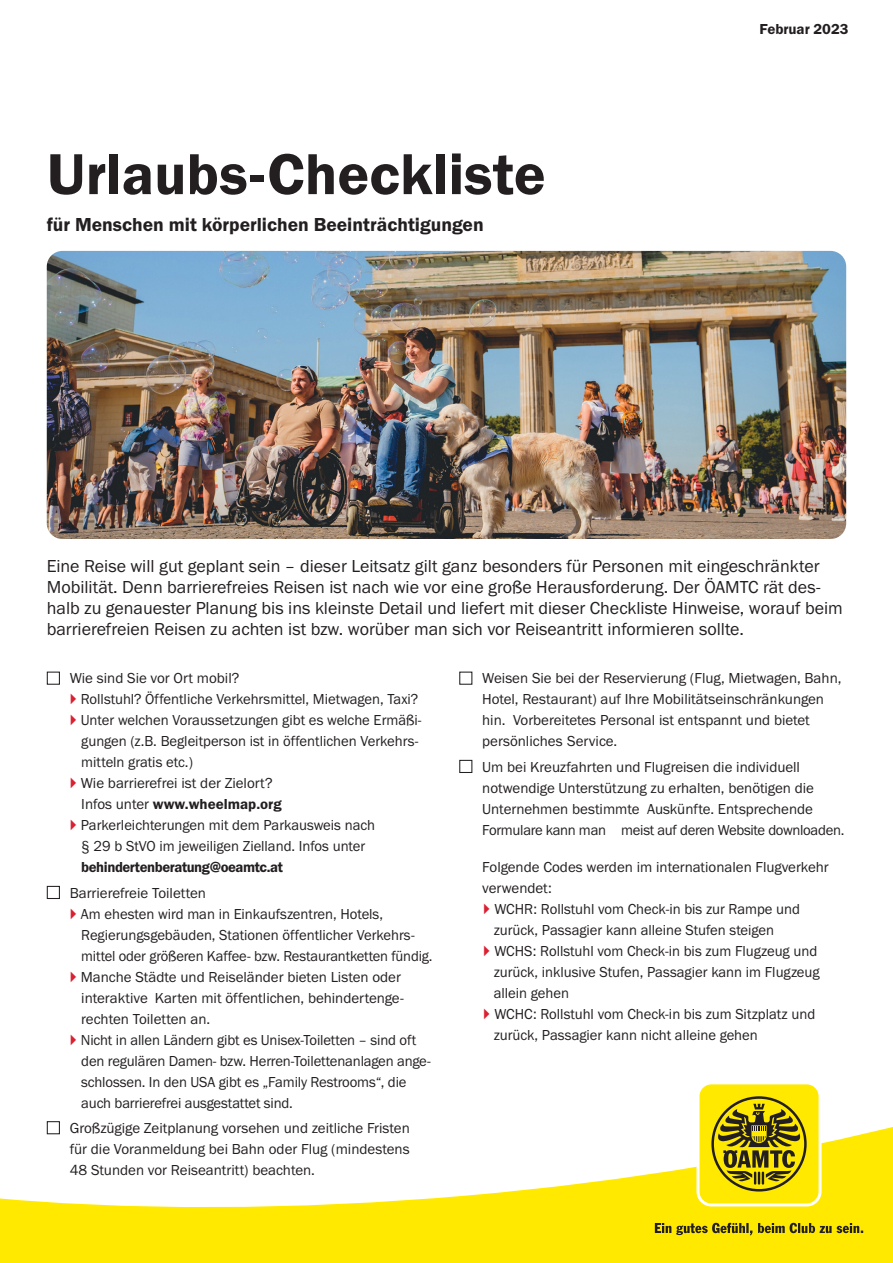
<style>
.page{position:relative;width:893px;height:1263px;background:#fff}
.page>*{position:absolute;margin:0;border:0;box-sizing:border-box;transform-origin:0 0}
.t1{font:59.7px "Franklin Gothic URW Dem";color:#231f20}
.t2{font:19.5px "Franklin Gothic URW Dem";color:#231f20}
.t3{font:18px/21px "Franklin Gothic URW Boo";color:#231f20}
.t4{font:15px/21px "Franklin Gothic URW Boo";color:#231f20}
.t5{font:15px "Franklin Gothic URW Dem";letter-spacing:-.03em;color:#231f20}
.t6{font:15px "Franklin Gothic URW Dem";color:#231f20}
.t7{font:15px "Franklin Gothic URW Dem";letter-spacing:-.005em;color:#231f20}
.s1{font-family:"Arial";color:#da2031}
.s2{font-family:"Franklin Gothic URW Boo"}
</style>
<div class="page">
<div style="left:47px;top:672px;width:13px;height:13px;border:1px solid #231f20"></div>
<div style="left:47px;top:886px;width:13px;height:13px;border:1px solid #231f20"></div>
<div style="left:459px;top:672px;width:13px;height:13px;border:1px solid #231f20"></div>
<div style="left:459px;top:760px;width:13px;height:13px;border:1px solid #231f20"></div>
<img style="left:47px;top:251px;width:799px;height:288px">
<svg style="left:0;top:1121px;width:893px;height:142px"></svg>
<svg style="left:655px;top:1223px;width:208px;height:12px;background:#ac9d0c"></svg>
<svg style="left:699px;top:1085px;width:120px;height:118px;background:#c7b609"></svg>
<div style="left:696px;top:1081px;width:126px;height:125px;border:3px solid #fff;border-radius:13px"></div>
<h1 class="t1" style="left:47px;top:137px;width:500px">Urlaubs-Checkliste</h1>
<h2 class="t2" style="left:47px;top:212px;width:438px">für Menschen mit körperlichen Beeinträchtigungen</h2>
<p class="t7" style="left:759px;top:19px;width:91px">Februar 2023</p>
<p class="t3" style="left:47px;top:555px;width:798px">Eine Reise will gut geplant sein – dieser Leitsatz gilt ganz besonders für Personen mit eingeschränkter Mobilität. Denn barrierefreies Reisen ist nach wie vor eine große Herausforderung. Der ÖAMTC rät des&shy;halb zu genauester Planung bis ins kleinste Detail und liefert mit dieser Checkliste Hinweise, worauf beim barrierefreien Reisen zu achten ist bzw. worüber man sich vor Reiseantritt informieren sollte.</p>
<p class="t4" style="left:70px;top:667px;width:171px">Wie sind Sie vor Ort mobil?</p>
<p class="t4" style="left:70px;top:688px;width:350px"><span class="s1">►</span> Rollstuhl? Öffentliche Verkehrsmittel, Mietwagen, Taxi?</p>
<p class="t4" style="left:70px;top:709px;width:353px"><span class="s1">►</span> Unter welchen Voraussetzungen gibt es welche Ermäßi-</p>
<p class="t4" style="left:81px;top:730px;width:339px">gungen (z.B. Begleitperson ist in öffentlichen Verkehrs-</p>
<p class="t4" style="left:81px;top:751px;width:113px">mitteln gratis etc.)</p>
<p class="t4" style="left:70px;top:772px;width:204px"><span class="s1">►</span> Wie barrierefrei ist der Zielort?</p>
<p class="t6" style="left:81px;top:795px;width:202px"><span class="s2">Infos unter</span> www.wheelmap.org</p>
<p class="t4" style="left:70px;top:814px;width:307px;text-align:center"><span class="s1">►</span> Parkerleichterungen mit dem Parkausweis nach § 29 b StVO im jeweiligen Zielland. Infos unter</p>
<p class="t5" style="left:81px;top:858px;width:203px">behindertenberatung@oeamtc.at</p>
<p class="t4" style="left:70px;top:882px;width:138px">Barrierefreie Toiletten</p>
<p class="t4" style="left:70px;top:903px;width:315px"><span class="s1">►</span> Am ehesten wird man in Einkaufszentren, Hotels,</p>
<p class="t4" style="left:81px;top:924px;width:335px">Regierungsgebäuden, Stationen öffentlicher Verkehrs-</p>
<p class="t4" style="left:81px;top:945px;width:353px">mittel oder größeren Kaffee- bzw. Restaurantketten fündig.</p>
<p class="t4" style="left:70px;top:966px;width:333px"><span class="s1">►</span> Manche Städte und Reiseländer bieten Listen oder</p>
<p class="t4" style="left:81px;top:987px;width:324px">interaktive Karten mit öffentlichen, behindertenge-</p>
<p class="t4" style="left:81px;top:1008px;width:130px">rechten Toiletten an.</p>
<p class="t4" style="left:70px;top:1029px;width:348px"><span class="s1">►</span> Nicht in allen Ländern gibt es Unisex-Toiletten – sind oft</p>
<p class="t4" style="left:81px;top:1050px;width:351px">den regulären Damen- bzw. Herren-Toilettenanlagen ange-</p>
<p class="t4" style="left:81px;top:1071px;width:327px">schlossen. In den USA gibt es „Family Restrooms“, die</p>
<p class="t4" style="left:81px;top:1092px;width:213px">auch barrierefrei ausgestattet sind.</p>
<p class="t4" style="left:70px;top:1117px;width:342px;text-align:justify">Großzügige Zeitplanung vorsehen und zeitliche Fristen für die Voranmeldung bei Bahn oder Flug (mindestens 48 Stunden vor Reiseantritt) beachten.</p>
<p class="t4" style="left:482px;top:667px;width:361px">Weisen Sie bei der Reservierung (Flug, Mietwagen, Bahn, Hotel, Restaurant) auf Ihre Mobilitätseinschränkungen hin. Vorbereitetes Personal ist entspannt und bietet persönliches Service.</p>
<p class="t4" style="left:482px;top:756px;width:364px">Um bei Kreuzfahrten und Flugreisen die individuell notwendige Unterstützung zu erhalten, benötigen die Unternehmen bestimmte Auskünfte. Entsprechende Formulare kann man meist auf deren Website downloaden.</p>
<p class="t4" style="left:482px;top:856px;width:348px">Folgende Codes werden im internationalen Flugverkehr</p>
<p class="t4" style="left:482px;top:877px;width:71px">verwendet:</p>
<p class="t4" style="left:483px;top:898px;width:318px"><span class="s1">►</span> WCHR: Rollstuhl vom Check-in bis zur Rampe und</p>
<p class="t4" style="left:494px;top:919px;width:282px">zurück, Passagier kann alleine Stufen steigen</p>
<p class="t4" style="left:483px;top:940px;width:336px"><span class="s1">►</span> WCHS: Rollstuhl vom Check-in bis zum Flugzeug und</p>
<p class="t4" style="left:494px;top:961px;width:327px">zurück, inklusive Stufen, Passagier kann im Flugzeug</p>
<p class="t4" style="left:494px;top:982px;width:77px">allein gehen</p>
<p class="t4" style="left:483px;top:1003px;width:334px"><span class="s1">►</span> WCHC: Rollstuhl vom Check-in bis zum Sitzplatz und</p>
<p class="t4" style="left:494px;top:1024px;width:266px">zurück, Passagier kann nicht alleine gehen</p>
</div>
